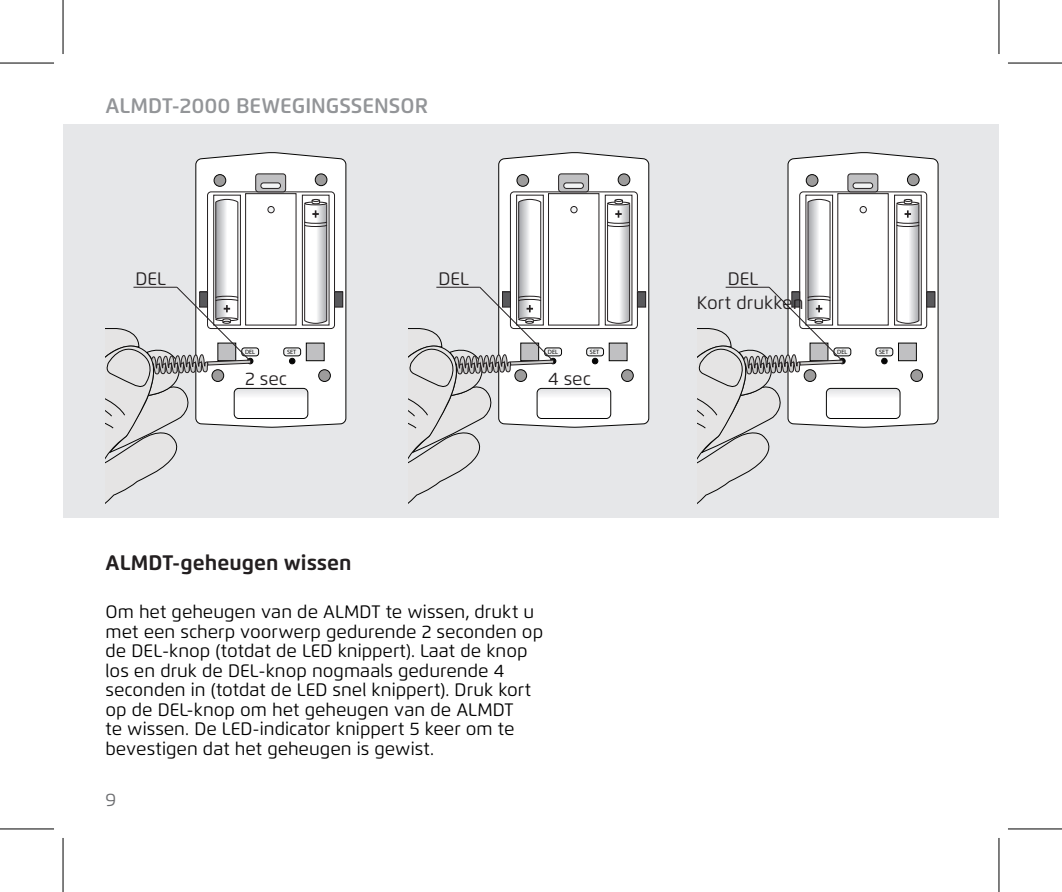
<style>
.page{position:relative;width:1062px;height:892px;background:#fff}
.page>*{position:absolute;margin:0;border:0;box-sizing:border-box;transform-origin:0 0}
.t1{font:600 21px "Flexo";color:#939598}
.t2{font:700 21px "Flexo";color:#231f20}
.t3{font:18px/19.5px "Flexo";color:#000}
.t4{font:18px "Flexo";color:#231f20}
.t5{font:18px "Flexo";color:#6c6d70}
.t6{font:6.3px "Myriad Pro";color:#050504}
</style>
<div class="page">
<div style="left:63px;top:124px;width:935px;height:394px;background:#e6e7e9"></div>
<svg style="left:195px;top:152px;width:151px;height:273px;background:#ebebeb"></svg>
<div style="left:214px;top:174px;width:12px;height:12px;background:#9d9c9c;border-radius:50%"></div>
<div style="left:214px;top:174px;width:12px;height:12px;border:1px solid #050504;border-radius:50%"></div>
<div style="left:315px;top:174px;width:12px;height:12px;background:#9d9c9c;border-radius:50%"></div>
<div style="left:315px;top:174px;width:12px;height:12px;border:1px solid #050504;border-radius:50%"></div>
<div style="left:319px;top:369px;width:11px;height:12px;background:#9d9c9c;border-radius:50%"></div>
<div style="left:318px;top:369px;width:12px;height:12px;border:1px solid #050504;border-radius:50%"></div>
<div style="left:207px;top:192px;width:128px;height:137px;border:1px solid #231f20;border-radius:4px"></div>
<div style="left:334px;top:292px;width:9px;height:15px;background:#59595c"></div>
<div style="left:334px;top:291px;width:9px;height:16px;border:1px solid #231f20"></div>
<div style="left:256px;top:174px;width:30px;height:18px;background:#c0c0c2;border-radius:3px"></div>
<div style="left:255px;top:174px;width:31px;height:18px;border:1px solid #231f20;border-radius:3px"></div>
<div style="left:261px;top:183px;width:19px;height:5px;background:#f3f4f5;border-radius:3px"></div>
<div style="left:261px;top:183px;width:20px;height:6px;border:1px solid #231f20;border-radius:3px"></div>
<div style="left:245px;top:194px;width:51px;height:131px;background:#fff"></div>
<svg style="left:106px;top:199px;width:221px;height:304px"></svg>
<svg style="left:498px;top:152px;width:151px;height:273px;background:#e8e8e8"></svg>
<div style="left:517px;top:174px;width:11px;height:12px;background:#9d9c9c;border-radius:50%"></div>
<div style="left:516px;top:174px;width:13px;height:12px;border:1px solid #050504;border-radius:50%"></div>
<div style="left:618px;top:174px;width:12px;height:12px;background:#9d9c9c;border-radius:50%"></div>
<div style="left:618px;top:174px;width:12px;height:12px;border:1px solid #050504;border-radius:50%"></div>
<div style="left:621px;top:369px;width:12px;height:12px;background:#9d9c9c;border-radius:50%"></div>
<div style="left:621px;top:369px;width:12px;height:12px;border:1px solid #050504;border-radius:50%"></div>
<div style="left:510px;top:192px;width:127px;height:137px;border:1px solid #231f20;border-radius:4px"></div>
<div style="left:637px;top:292px;width:8px;height:15px;background:#59595c"></div>
<div style="left:637px;top:291px;width:9px;height:16px;border:1px solid #231f20"></div>
<div style="left:558px;top:174px;width:30px;height:18px;background:#c0c0c2;border-radius:3px"></div>
<div style="left:558px;top:174px;width:30px;height:18px;border:1px solid #231f20;border-radius:3px"></div>
<div style="left:563px;top:183px;width:20px;height:5px;background:#f3f4f5;border-radius:3px"></div>
<div style="left:563px;top:183px;width:20px;height:6px;border:1px solid #231f20;border-radius:3px"></div>
<div style="left:548px;top:194px;width:51px;height:131px;background:#fff"></div>
<svg style="left:408px;top:199px;width:222px;height:305px"></svg>
<svg style="left:787px;top:152px;width:151px;height:273px;background:#e9e9e9"></svg>
<div style="left:806px;top:174px;width:12px;height:12px;background:#9d9c9c;border-radius:50%"></div>
<div style="left:806px;top:174px;width:12px;height:12px;border:1px solid #050504;border-radius:50%"></div>
<div style="left:907px;top:174px;width:12px;height:12px;background:#9d9c9c;border-radius:50%"></div>
<div style="left:907px;top:174px;width:12px;height:12px;border:1px solid #050504;border-radius:50%"></div>
<div style="left:910px;top:369px;width:12px;height:12px;background:#9d9c9c;border-radius:50%"></div>
<div style="left:910px;top:369px;width:12px;height:12px;border:1px solid #050504;border-radius:50%"></div>
<div style="left:799px;top:192px;width:127px;height:137px;border:1px solid #231f20;border-radius:4px"></div>
<div style="left:926px;top:292px;width:8px;height:15px;background:#59595c"></div>
<div style="left:926px;top:291px;width:9px;height:16px;border:1px solid #231f20"></div>
<div style="left:847px;top:174px;width:30px;height:18px;background:#c0c0c2;border-radius:3px"></div>
<div style="left:847px;top:174px;width:31px;height:18px;border:1px solid #231f20;border-radius:3px"></div>
<div style="left:853px;top:183px;width:19px;height:5px;background:#f3f4f5;border-radius:3px"></div>
<div style="left:852px;top:183px;width:20px;height:6px;border:1px solid #231f20;border-radius:3px"></div>
<div style="left:837px;top:194px;width:51px;height:131px;background:#fff"></div>
<svg style="left:697px;top:199px;width:222px;height:305px"></svg>
<svg style="left:0;top:829px;width:54px;height:1px"></svg>
<svg style="left:1008px;top:829px;width:53px;height:1px"></svg>
<hr style="left:0;top:62px;width:54px;height:2px;background:#000">
<hr style="left:1007px;top:62px;width:54px;height:2px;background:#000">
<hr style="left:0;top:828px;width:54px;height:1px;background:#000">
<hr style="left:1007px;top:828px;width:54px;height:1px;background:#000">
<hr style="left:62px;top:0;width:2px;height:54px;background:#000">
<hr style="left:62px;top:837px;width:2px;height:54px;background:#000">
<hr style="left:998px;top:0;width:1px;height:54px;background:#000">
<hr style="left:998px;top:837px;width:1px;height:54px;background:#000">
<p class="t1" style="left:106px;top:92px;width:324px">ALMDT-2000 BEWEGINGSSENSOR</p>
<p class="t4" style="left:135px;top:268px;width:32px">DEL</p>
<p class="t4" style="left:438px;top:268px;width:32px">DEL</p>
<p class="t4" style="left:727px;top:268px;width:32px">DEL</p>
<p class="t4" style="left:697px;top:292px;width:108px">Kort drukken</p>
<p class="t6" style="left:245px;top:348px;width:12px">DEL</p>
<p class="t6" style="left:287px;top:348px;width:11px">SET</p>
<p class="t6" style="left:548px;top:348px;width:12px">DEL</p>
<p class="t6" style="left:590px;top:348px;width:11px">SET</p>
<p class="t6" style="left:837px;top:348px;width:12px">DEL</p>
<p class="t6" style="left:879px;top:348px;width:11px">SET</p>
<p class="t4" style="left:245px;top:368px;width:43px">2 sec</p>
<p class="t4" style="left:548px;top:368px;width:44px">4 sec</p>
<p class="t2" style="left:106px;top:549px;width:247px">ALMDT-geheugen wissen</p>
<p class="t3" style="left:106px;top:602px;width:439px">Om het geheugen van de ALMDT te wissen, drukt u met een scherp voorwerp gedurende 2 seconden op de DEL-knop (totdat de LED knippert). Laat de knop los en druk de DEL-knop nogmaals gedurende 4 seconden in (totdat de LED snel knippert). Druk kort op de DEL-knop om het geheugen van de ALMDT<br>te wissen. De LED-indicator knippert 5 keer om te bevestigen dat het geheugen is gewist.</p>
<p class="t5" style="left:106px;top:789px;width:12px">9</p>
</div>
